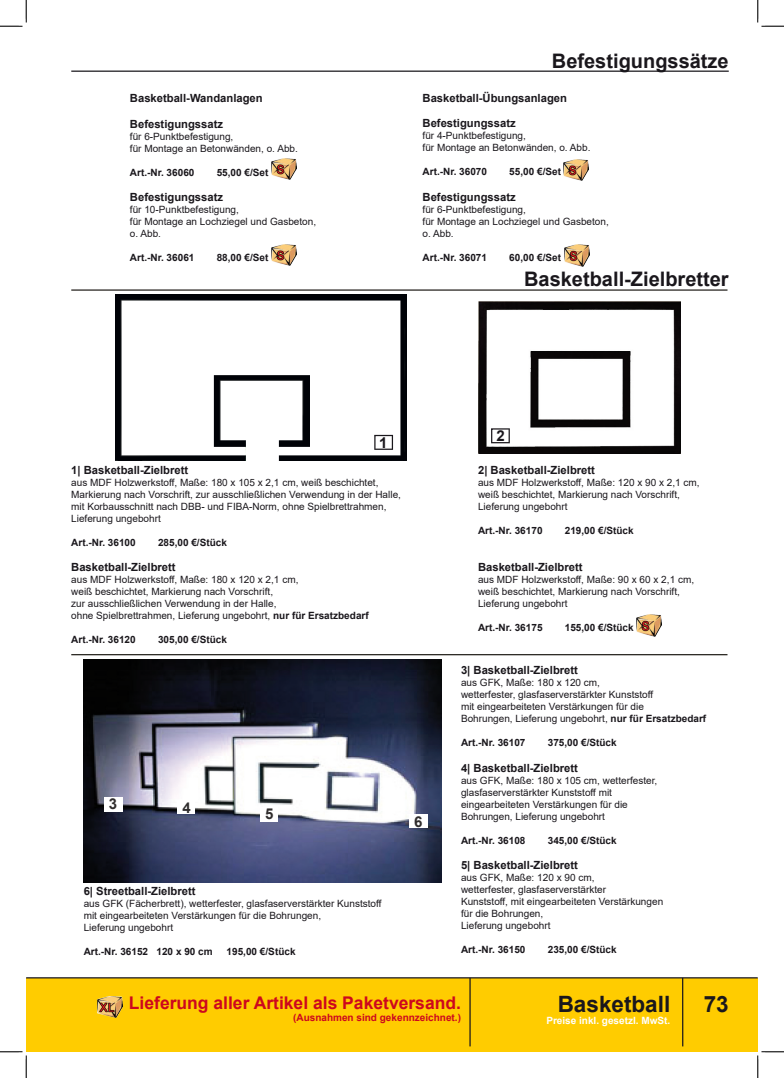
<style>
.page{position:relative;width:784px;height:1078px;background:#fff}
.page>*{position:absolute;margin:0;border:0;box-sizing:border-box;transform-origin:0 0}
.t1{font:700 22.5px "Arial";color:#1a171c}
.t2{font:700 20px "Arial";color:#1a171c}
.t3{font:700 17.5px "Arial";color:#cd071e}
.t4{font:700 15px "Arial";color:#302d2d}
.t5{font:700 15px "Arial";color:#1a171c}
.t6{font:700 11.25px "Arial";color:#1a171c}
.t7{font:10px "Arial";color:#1a171c}
.t8{font:700 10px "Arial";color:#1a171c}
.t9{font:700 10px "Arial";color:#cd071e}
.t10{font:700 10px "Arial";color:#fefefe}
.s1{font-weight:700}
</style>
<div class="page">
<div style="left:26px;top:978px;width:731px;height:74px;background:#fc0"></div>
<hr style="left:71px;top:71px;width:657px;height:1px;background:#1a171c">
<hr style="left:682px;top:978px;width:1px;height:68px;background:#1a171c">
<hr style="left:469px;top:978px;width:1px;height:68px;background:#1a171c">
<hr style="left:26px;top:977px;width:731px;height:1px;background:#1a171c">
<svg style="left:71px;top:289px;width:656px;height:2px"></svg>
<img style="left:116px;top:294px;width:290px;height:166px">
<svg style="left:374px;top:435px;width:19px;height:15px"></svg>
<img style="left:478px;top:301px;width:203px;height:153px">
<svg style="left:491px;top:428px;width:19px;height:15px"></svg>
<svg style="left:71px;top:654px;width:656px;height:1px"></svg>
<img style="left:84px;top:659px;width:357px;height:223px">
<div style="left:177px;top:800px;width:18px;height:14px;background:#fff"></div>
<div style="left:104px;top:796px;width:18px;height:15px;background:#fff"></div>
<div style="left:409px;top:814px;width:19px;height:14px;background:#fff"></div>
<div style="left:260px;top:806px;width:18px;height:15px;background:#fff"></div>
<img style="left:98px;top:996px;width:24px;height:21px">
<img style="left:271px;top:159px;width:25px;height:21px">
<img style="left:271px;top:244px;width:25px;height:22px">
<img style="left:564px;top:159px;width:24px;height:22px">
<img style="left:564px;top:245px;width:25px;height:21px">
<img style="left:636px;top:615px;width:25px;height:21px">
<svg style="left:0;top:0;width:27px;height:27px"></svg>
<svg style="left:0;top:1051px;width:27px;height:27px"></svg>
<svg style="left:757px;top:0;width:27px;height:27px"></svg>
<svg style="left:757px;top:1051px;width:27px;height:27px"></svg>
<p class="t6" style="left:130px;top:90px;width:134px">Basketball-Wandanlagen</p>
<p class="t6" style="left:130px;top:116px;width:95px">Befestigungssatz</p>
<p class="t7" style="left:130px;top:129px;width:105px">für 6-Punktbefestigung,</p>
<p class="t7" style="left:130px;top:141px;width:169px">für Montage an Betonwänden, o. Abb.</p>
<p class="t8" style="left:130px;top:165px;width:66px">Art.-Nr. 36060</p>
<p class="t8" style="left:217px;top:165px;width:53px">55,00 €/Set</p>
<p class="t6" style="left:130px;top:189px;width:95px">Befestigungssatz</p>
<p class="t7" style="left:130px;top:203px;width:110px">für 10-Punktbefestigung,</p>
<p class="t7" style="left:130px;top:215px;width:188px">für Montage an Lochziegel und Gasbeton,</p>
<p class="t7" style="left:130px;top:227px;width:33px">o. Abb.</p>
<p class="t8" style="left:130px;top:250px;width:66px">Art.-Nr. 36061</p>
<p class="t8" style="left:217px;top:250px;width:53px">88,00 €/Set</p>
<p class="t2" style="left:552px;top:47px;width:178px">Befestigungssätze</p>
<p class="t6" style="left:422px;top:90px;width:146px">Basketball-Übungsanlagen</p>
<p class="t6" style="left:422px;top:115px;width:95px">Befestigungssatz</p>
<p class="t7" style="left:422px;top:129px;width:105px">für 4-Punktbefestigung,</p>
<p class="t7" style="left:422px;top:141px;width:169px">für Montage an Betonwänden, o. Abb.</p>
<p class="t8" style="left:422px;top:165px;width:66px">Art.-Nr. 36070</p>
<p class="t8" style="left:509px;top:165px;width:53px">55,00 €/Set</p>
<p class="t6" style="left:422px;top:189px;width:95px">Befestigungssatz</p>
<p class="t7" style="left:422px;top:202px;width:105px">für 6-Punktbefestigung,</p>
<p class="t7" style="left:422px;top:214px;width:188px">für Montage an Lochziegel und Gasbeton,</p>
<p class="t7" style="left:422px;top:226px;width:33px">o. Abb.</p>
<p class="t8" style="left:422px;top:250px;width:66px">Art.-Nr. 36071</p>
<p class="t8" style="left:509px;top:250px;width:53px">60,00 €/Set</p>
<p class="t2" style="left:524px;top:265px;width:206px">Basketball-Zielbretter</p>
<h3 class="t5" style="left:379px;top:432px;width:10px">1</h3>
<p class="t6" style="left:71px;top:462px;width:118px">1| Basketball-Zielbrett</p>
<p class="t7" style="left:71px;top:475px;width:309px">aus MDF Holzwerkstoff, Maße: 180 x 105 x 2,1 cm, weiß beschichtet,</p>
<p class="t7" style="left:71px;top:487px;width:331px">Markierung nach Vorschrift, zur ausschließlichen Verwendung in der Halle,</p>
<p class="t7" style="left:71px;top:499px;width:317px">mit Korbausschnitt nach DBB- und FIBA-Norm, ohne Spielbrettrahmen,</p>
<p class="t7" style="left:71px;top:511px;width:91px">Lieferung ungebohrt</p>
<p class="t8" style="left:71px;top:535px;width:66px">Art.-Nr. 36100</p>
<p class="t8" style="left:158px;top:535px;width:70px">285,00 €/Stück</p>
<p class="t6" style="left:71px;top:559px;width:106px">Basketball-Zielbrett</p>
<p class="t7" style="left:71px;top:573px;width:229px">aus MDF Holzwerkstoff, Maße: 180 x 120 x 2,1 cm,</p>
<p class="t7" style="left:71px;top:585px;width:203px">weiß beschichtet, Markierung nach Vorschrift,</p>
<p class="t7" style="left:71px;top:597px;width:207px">zur ausschließlichen Verwendung in der Halle,</p>
<p class="t7" style="left:71px;top:609px;width:299px">ohne Spielbrettrahmen, Lieferung ungebohrt, <span class="s1">nur für Ersatzbedarf</span></p>
<p class="t8" style="left:71px;top:633px;width:66px">Art.-Nr. 36120</p>
<p class="t8" style="left:158px;top:633px;width:70px">305,00 €/Stück</p>
<h3 class="t4" style="left:109px;top:793px;width:10px">3</h3>
<h3 class="t4" style="left:182px;top:797px;width:10px">4</h3>
<h3 class="t4" style="left:265px;top:803px;width:10px">5</h3>
<p class="t6" style="left:84px;top:882px;width:113px">6| Streetball-Zielbrett</p>
<p class="t7" style="left:84px;top:896px;width:300px">aus GFK (Fächerbrett), wetterfester, glasfaserverstärkter Kunststoff</p>
<p class="t7" style="left:84px;top:908px;width:239px">mit eingearbeiteten Verstärkungen für die Bohrungen,</p>
<p class="t7" style="left:84px;top:920px;width:91px">Lieferung ungebohrt</p>
<p class="t8" style="left:84px;top:944px;width:130px">Art.-Nr. 36152 120 x 90 cm</p>
<p class="t8" style="left:227px;top:944px;width:70px">195,00 €/Stück</p>
<h3 class="t4" style="left:414px;top:811px;width:10px">6</h3>
<h3 class="t5" style="left:496px;top:425px;width:10px">2</h3>
<p class="t6" style="left:478px;top:462px;width:118px">2| Basketball-Zielbrett</p>
<p class="t7" style="left:478px;top:475px;width:223px">aus MDF Holzwerkstoff, Maße: 120 x 90 x 2,1 cm,</p>
<p class="t7" style="left:478px;top:487px;width:203px">weiß beschichtet, Markierung nach Vorschrift,</p>
<p class="t7" style="left:478px;top:499px;width:91px">Lieferung ungebohrt</p>
<p class="t8" style="left:478px;top:523px;width:66px">Art.-Nr. 36170</p>
<p class="t8" style="left:565px;top:523px;width:70px">219,00 €/Stück</p>
<p class="t6" style="left:478px;top:559px;width:106px">Basketball-Zielbrett</p>
<p class="t7" style="left:478px;top:573px;width:217px">aus MDF Holzwerkstoff, Maße: 90 x 60 x 2,1 cm,</p>
<p class="t7" style="left:478px;top:585px;width:203px">weiß beschichtet, Markierung nach Vorschrift,</p>
<p class="t7" style="left:478px;top:597px;width:91px">Lieferung ungebohrt</p>
<p class="t8" style="left:478px;top:621px;width:66px">Art.-Nr. 36175</p>
<p class="t8" style="left:565px;top:621px;width:70px">155,00 €/Stück</p>
<p class="t6" style="left:461px;top:662px;width:118px">3| Basketball-Zielbrett</p>
<p class="t7" style="left:461px;top:676px;width:140px">aus GFK, Maße: 180 x 120 cm,</p>
<p class="t7" style="left:461px;top:688px;width:194px">wetterfester, glasfaserverstärkter Kunststoff</p>
<p class="t7" style="left:461px;top:700px;width:184px">mit eingearbeiteten Verstärkungen für die</p>
<p class="t7" style="left:461px;top:712px;width:247px">Bohrungen, Lieferung ungebohrt, <span class="s1">nur für Ersatzbedarf</span></p>
<p class="t8" style="left:461px;top:735px;width:66px">Art.-Nr. 36107</p>
<p class="t8" style="left:548px;top:735px;width:70px">375,00 €/Stück</p>
<p class="t6" style="left:461px;top:760px;width:118px">4| Basketball-Zielbrett</p>
<p class="t7" style="left:461px;top:773px;width:198px">aus GFK, Maße: 180 x 105 cm, wetterfester,</p>
<p class="t7" style="left:461px;top:785px;width:152px">glasfaserverstärkter Kunststoff mit</p>
<p class="t7" style="left:461px;top:797px;width:168px">eingearbeiteten Verstärkungen für die</p>
<p class="t7" style="left:461px;top:809px;width:145px">Bohrungen, Lieferung ungebohrt</p>
<p class="t8" style="left:461px;top:833px;width:66px">Art.-Nr. 36108</p>
<p class="t8" style="left:548px;top:833px;width:70px">345,00 €/Stück</p>
<p class="t6" style="left:461px;top:857px;width:118px">5| Basketball-Zielbrett</p>
<p class="t7" style="left:461px;top:871px;width:135px">aus GFK, Maße: 120 x 90 cm,</p>
<p class="t7" style="left:461px;top:883px;width:147px">wetterfester, glasfaserverstärkter</p>
<p class="t7" style="left:461px;top:895px;width:204px">Kunststoff, mit eingearbeiteten Verstärkungen</p>
<p class="t7" style="left:461px;top:907px;width:84px">für die Bohrungen,</p>
<p class="t7" style="left:461px;top:919px;width:91px">Lieferung ungebohrt</p>
<p class="t8" style="left:461px;top:942px;width:66px">Art.-Nr. 36150</p>
<p class="t8" style="left:548px;top:942px;width:70px">235,00 €/Stück</p>
<p class="t3" style="left:129px;top:990px;width:333px">Lieferung aller Artikel als Paketversand.</p>
<p class="t9" style="left:293px;top:1010px;width:169px">(Ausnahmen sind gekennzeichnet.)</p>
<h1 class="t1" style="left:557px;top:988px;width:114px">Basketball</h1>
<h1 class="t1" style="left:703px;top:988px;width:27px">73</h1>
<p class="t10" style="left:546px;top:1013px;width:125px">Preise inkl. gesetzl. MwSt.</p>
</div>
